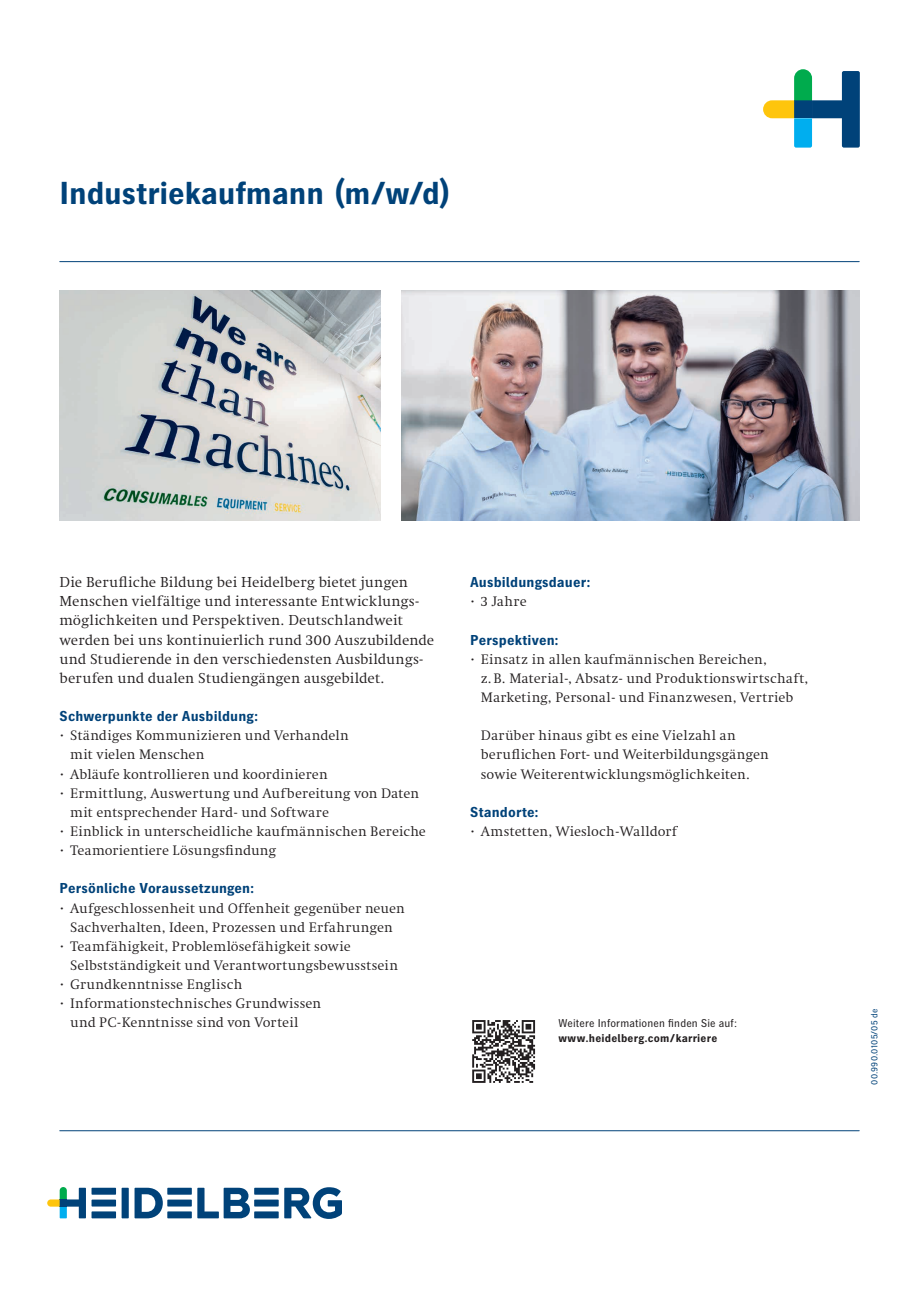
<style>
.page{position:relative;width:919px;height:1289px;background:#fff}
.page>*{position:absolute;margin:0;border:0;box-sizing:border-box;transform-origin:0 0}
.t1{font:700 31.5px "Heidelberg Gothic Ml";letter-spacing:-.005em;color:#004279}
._003_Copy_Text_A4_An{font:15px/19.2px "Heidelberg Antiqua ML";letter-spacing:.005em;color:#231f20}
.t2{font:14.25px/19.2px "Heidelberg Antiqua ML";letter-spacing:.01em;color:#231f20}
._003_Copy_Headline_A{font:700 14.25px "Heidelberg Gothic Ml";letter-spacing:.01em;color:#004279}
.t3{font:11.25px "Heidelberg Gothic Ml";letter-spacing:.015em;color:#231f20}
.t4{font:700 11.25px "Heidelberg Gothic Ml";letter-spacing:.02em;color:#231f20}
._016_Imprint_Printnu{font:9px "Heidelberg Gothic Ml";letter-spacing:.03em;color:#004279}
.s1{font-size:7.5px}
</style>
<div class="page">
<svg style="left:763px;top:69px;width:96px;height:79px"></svg>
<svg style="left:134px;top:1187px;width:29px;height:31px"></svg>
<div style="left:122px;top:1187px;width:7px;height:31px;background:#004279"></div>
<div style="left:91px;top:1187px;width:25px;height:7px;background:#004279"></div>
<div style="left:91px;top:1199px;width:25px;height:7px;background:#004279"></div>
<div style="left:91px;top:1211px;width:25px;height:7px;background:#004279"></div>
<div style="left:167px;top:1187px;width:25px;height:7px;background:#004279"></div>
<div style="left:167px;top:1199px;width:25px;height:7px;background:#004279"></div>
<div style="left:167px;top:1211px;width:25px;height:7px;background:#004279"></div>
<svg style="left:197px;top:1187px;width:53px;height:31px"></svg>
<div style="left:254px;top:1187px;width:25px;height:7px;background:#004279"></div>
<div style="left:254px;top:1199px;width:25px;height:7px;background:#004279"></div>
<div style="left:254px;top:1211px;width:25px;height:7px;background:#004279"></div>
<svg style="left:284px;top:1187px;width:58px;height:31px"></svg>
<svg style="left:47px;top:1187px;width:39px;height:31px"></svg>
<img style="left:60px;top:290px;width:320px;height:231px">
<img style="left:401px;top:290px;width:458px;height:231px">
<hr style="left:60px;top:1130px;width:799px;height:1px;background:#004279">
<hr style="left:60px;top:261px;width:799px;height:1px;background:#004279">
<svg style="left:472px;top:1020px;width:64px;height:63px"></svg>
<svg style="left:472px;top:1020px;width:63px;height:62px"></svg>
<h1 class="t1" style="left:60px;top:176px;width:392px">Industriekaufmann (m/w/d)</h1>
<p class="_003_Copy_Text_A4_An" style="left:60px;top:572px;width:376px">Die Berufliche Bildung bei Heidelberg bietet jungen Menschen vielfältige und interessante Entwicklungs&shy;möglichkeiten und Perspektiven. Deutschlandweit werden bei uns kontinuierlich rund 300 Auszubildende und Studierende in den verschiedensten Ausbildungs&shy;berufen und dualen Studiengängen ausgebildet.</p>
<p class="_003_Copy_Headline_A" style="left:60px;top:708px;width:200px">Schwerpunkte der Ausbildung:</p>
<p class="t2" style="left:70px;top:726px;width:280px;text-indent:-11px"><span class="s1">•</span> Ständiges Kommunizieren und Verhandeln mit vielen Menschen</p>
<p class="t2" style="left:60px;top:764px;width:270px"><span class="s1">•</span> Abläufe kontrollieren und koordinieren</p>
<p class="t2" style="left:70px;top:783px;width:350px;text-indent:-11px"><span class="s1">•</span> Ermittlung, Auswertung und Aufbereitung von Daten mit entsprechender Hard - und Software</p>
<p class="t2" style="left:60px;top:821px;width:368px"><span class="s1">•</span> Einblick in unterscheidliche kaufmännischen Bereiche</p>
<p class="t2" style="left:60px;top:840px;width:218px"><span class="s1">•</span> Teamorientiere Lösungsfindung</p>
<p class="_003_Copy_Headline_A" style="left:60px;top:880px;width:196px">Persönliche Voraussetzungen:</p>
<p class="t2" style="left:60px;top:898px;width:347px;text-align:center"><span class="s1">•</span> Aufgeschlossenheit und Offenheit gegenüber neuen<br>Sachverhalten, Ideen, Prozessen und Erfahrungen</p>
<p class="t2" style="left:70px;top:936px;width:329px;text-indent:-11px"><span class="s1">•</span> Teamfähigkeit, Problemlösefähigkeit sowie<br>Selbstständigkeit und Verantwortungsbewusstsein</p>
<p class="t2" style="left:60px;top:974px;width:184px"><span class="s1">•</span> Grundkenntnisse Englisch</p>
<p class="t2" style="left:70px;top:994px;width:252px;text-indent:-11px"><span class="s1">•</span> Informationstechnisches Grundwissen und PC - Kenntnisse sind von Vorteil</p>
<p class="_003_Copy_Headline_A" style="left:470px;top:574px;width:122px">Ausbildungsdauer:</p>
<p class="t2" style="left:470px;top:592px;width:58px"><span class="s1">•</span> 3 Jahre</p>
<p class="_003_Copy_Headline_A" style="left:470px;top:631px;width:90px">Perspektiven:</p>
<p class="t2" style="left:480px;top:649px;width:329px;text-indent:-11px"><span class="s1">•</span> Einsatz in allen kaufmännischen Bereichen,<br>z.B. Material -, Absatz - und Produktionswirtschaft,<br>Marketing, Personal - und Finanzwesen, Vertrieb</p>
<p class="t2" style="left:480px;top:726px;width:289px">Darüber hinaus gibt es eine Vielzahl an beruflichen Fort- und Weiterbildungsgängen sowie Weiterentwicklungsmöglichkeiten.</p>
<p class="_003_Copy_Headline_A" style="left:470px;top:804px;width:70px">Standorte:</p>
<p class="t2" style="left:470px;top:821px;width:208px"><span class="s1">•</span> Amstetten, Wiesloch - Walldorf</p>
<p class="t3" style="left:558px;top:1017px;width:180px">Weitere Informationen finden Sie auf:</p>
<p class="t4" style="left:558px;top:1032px;width:160px">www.heidelberg.com/karriere</p>
<p class="_016_Imprint_Printnu" style="left:869px;top:1084px;width:78px;rotate:-90deg">00.990.0105/05 de</p>
</div>
